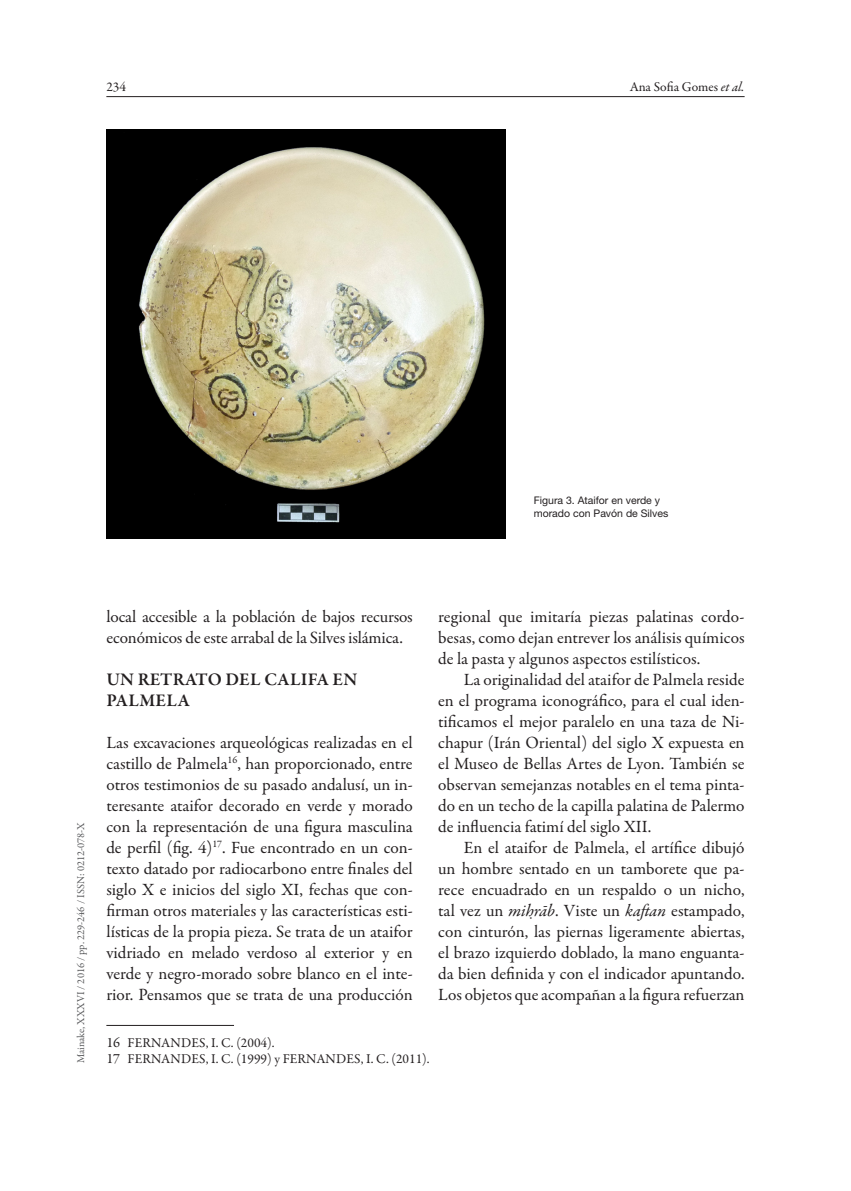
<style>
.page{position:relative;width:851px;height:1191px;background:#fff}
.page>*{position:absolute;margin:0;border:0;box-sizing:border-box;transform-origin:0 0}
.t1{font:600 18px/21px "Garamond Premr Pro";letter-spacing:.015em;color:#231f20}
.t2{font:17.25px/21px "Garamond Premr Pro";letter-spacing:-.005em;color:#231f20;text-align:justify}
.t3{font:13.5px/16.5px "Garamond Premr Pro";color:#231f20}
.t4{font:10.5px "Garamond Premr Pro";color:#57585a}
.t5{font:10.5px/13.5px "Helvetica Neue LT Std";color:#231f20}
.s1{font-style:italic}
.s2{font-family:"Adobe Devanagari"}
.s3{font-size:14.25px}
</style>
<div class="page">
<hr style="left:106px;top:96px;width:638px;height:1px;background:#231f20">
<img style="left:106px;top:130px;width:399px;height:408px">
<hr style="left:106px;top:1025px;width:128px;height:1px;background:#231f20">
<p class="t3" style="left:106px;top:79px;width:21px">234</p>
<p class="t3" style="left:629px;top:79px;width:116px">Ana Sofia Gomes <span class="s1">et al.</span></p>
<p class="t5" style="left:533px;top:493px;width:136px">Figura 3. Ataifor en verde y morado con Pavón de Silves</p>
<p class="t4" style="left:75px;top:1063px;width:242px;rotate:-90deg">Mainake, XXXVI / 2016 / pp. 229-246 / ISSN: 0212-078-X</p>
<p class="t2" style="left:106px;top:606px;width:308px">local accesible a la población de bajos recursos económicos de este arrabal de la Silves islámica.</p>
<p class="t1" style="left:106px;top:669px;width:252px">UN RETRATO DEL CALIFA EN<br>PALMELA</p>
<p class="t2" style="left:106px;top:732px;width:308px">Las excavaciones arqueológicas realizadas en el castillo de Palmela<sup>16</sup>, han proporcionado, entre otros testimonios de su pasado andalusí, un in&shy;teresante ataifor decorado en verde y morado con la representación de una figura masculina de perfil (fig. 4)<sup>17</sup>. Fue encontrado en un con&shy;texto datado por radiocarbono entre finales del siglo X e inicios del siglo XI, fechas que con&shy;firman otros materiales y las características esti&shy;lísticas de la propia pieza. Se trata de un ataifor vidriado en melado verdoso al exterior y en verde y negro-morado sobre blanco en el inte&shy;rior. Pensamos que se trata de una producción</p>
<p class="t2" style="left:438px;top:606px;width:308px">regional que imitaría piezas palatinas cordo&shy;besas, como dejan entrever los análisis químicos de la pasta y algunos aspectos estilísticos.</p>
<p class="t2" style="left:438px;top:669px;width:308px;text-indent:26px">La originalidad del ataifor de Palmela reside en el programa iconográfico, para el cual iden&shy;tificamos el mejor paralelo en una taza de Ni&shy;chapur (Irán Oriental) del siglo X expuesta en el Museo de Bellas Artes de Lyon. También se observan semejanzas notables en el tema pinta&shy;do en un techo de la capilla palatina de Palermo de influencia fatimí del siglo XII.</p>
<p class="t2" style="left:438px;top:837px;width:308px;text-indent:26px">En el ataifor de Palmela, el artífice dibujó un hombre sentado en un tamborete que pa&shy;rece encuadrado en un respaldo o un nicho, tal vez un <span class="s1">mih</span><span class="s2">̣</span><span class="s1">rāb</span>. Viste un <span class="s1">kaftan</span> estampado, con cinturón, las piernas ligeramente abiertas, el brazo izquierdo doblado, la mano enguanta&shy;da bien definida y con el indicador apuntando.<br>Los objetos que acompañan a la figura refuerzan</p>
<p class="t3" style="left:106px;top:1034px;width:325px"><span class="s3">16</span> FERNANDES, I. C. (2004).<br><span class="s3">17</span> FERNANDES, I. C. (1999) y FERNANDES, I. C. (2011).</p>
</div>
